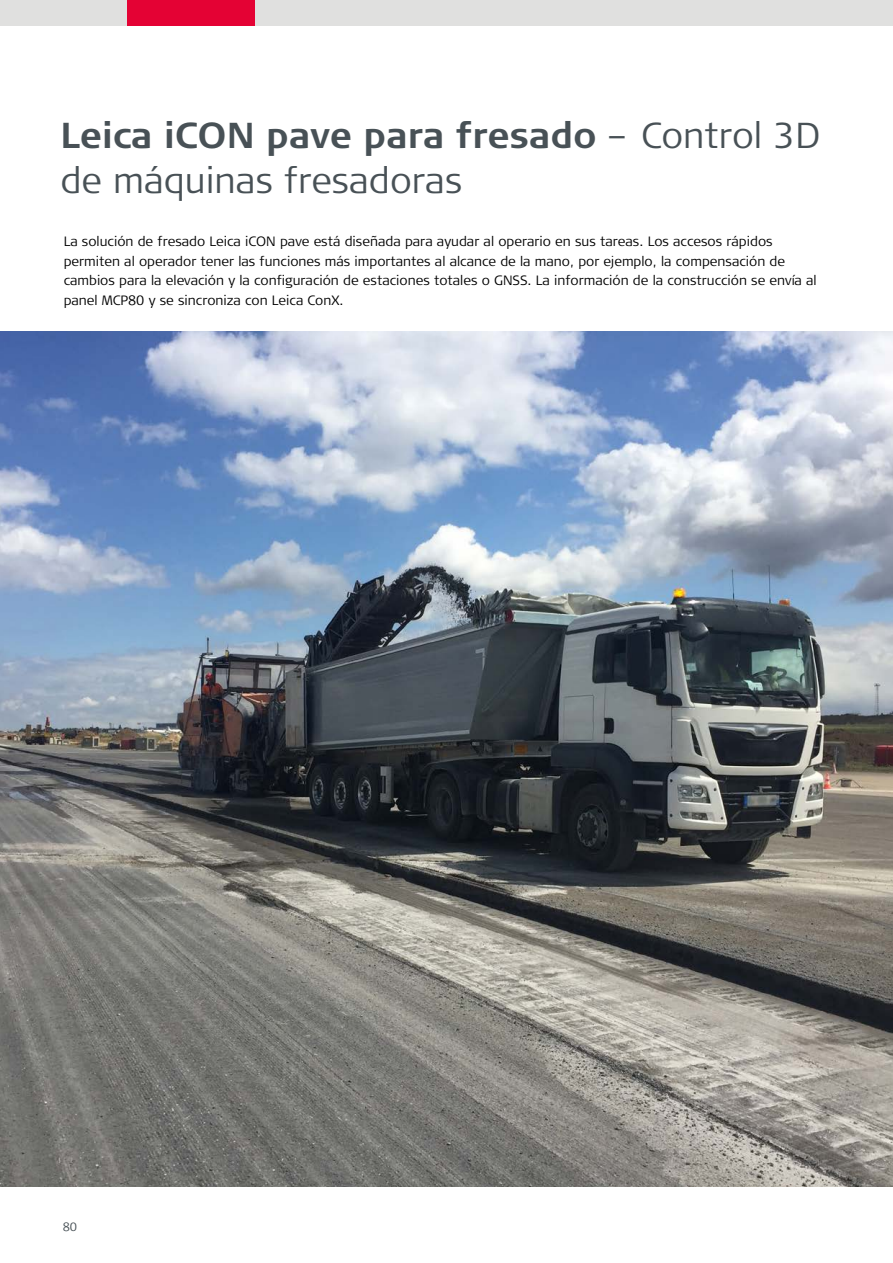
<style>
.page{position:relative;width:893px;height:1263px;background:#fff}
.page>*{position:absolute;margin:0;border:0;box-sizing:border-box;transform-origin:0 0}
.t1{font:300 36px/45px "Signa Column";color:#485156}
.t2{font:300 13.5px/19.5px "Signa Column";color:#000}
.t3{font:300 12px "Signa Column";color:#485156}
.s1{font-weight:700}
</style>
<div class="page">
<div style="left:0;top:0;width:893px;height:26px;background:#e0e0df"></div>
<div style="left:128px;top:0;width:127px;height:26px;background:#e40234"></div>
<img style="left:0;top:332px;width:893px;height:855px">
<h1 class="t1" style="left:60px;top:114px;width:761px"><span class="s1">Leica iCON pave para fresado</span> – Control 3D de máquinas fresadoras</h1>
<p class="t2" style="left:64px;top:232px;width:754px">La solución de fresado Leica iCON pave está diseñada para ayudar al operario en sus tareas. Los accesos rápidos permiten al operador tener las funciones más importantes al alcance de la mano, por ejemplo, la compensación de cambios para la elevación y la configuración de estaciones totales o GNSS. La información de la construcción se envía al panel MCP80 y se sincroniza con Leica ConX.</p>
<p class="t3" style="left:63px;top:1219px;width:16px">80</p>
</div>
